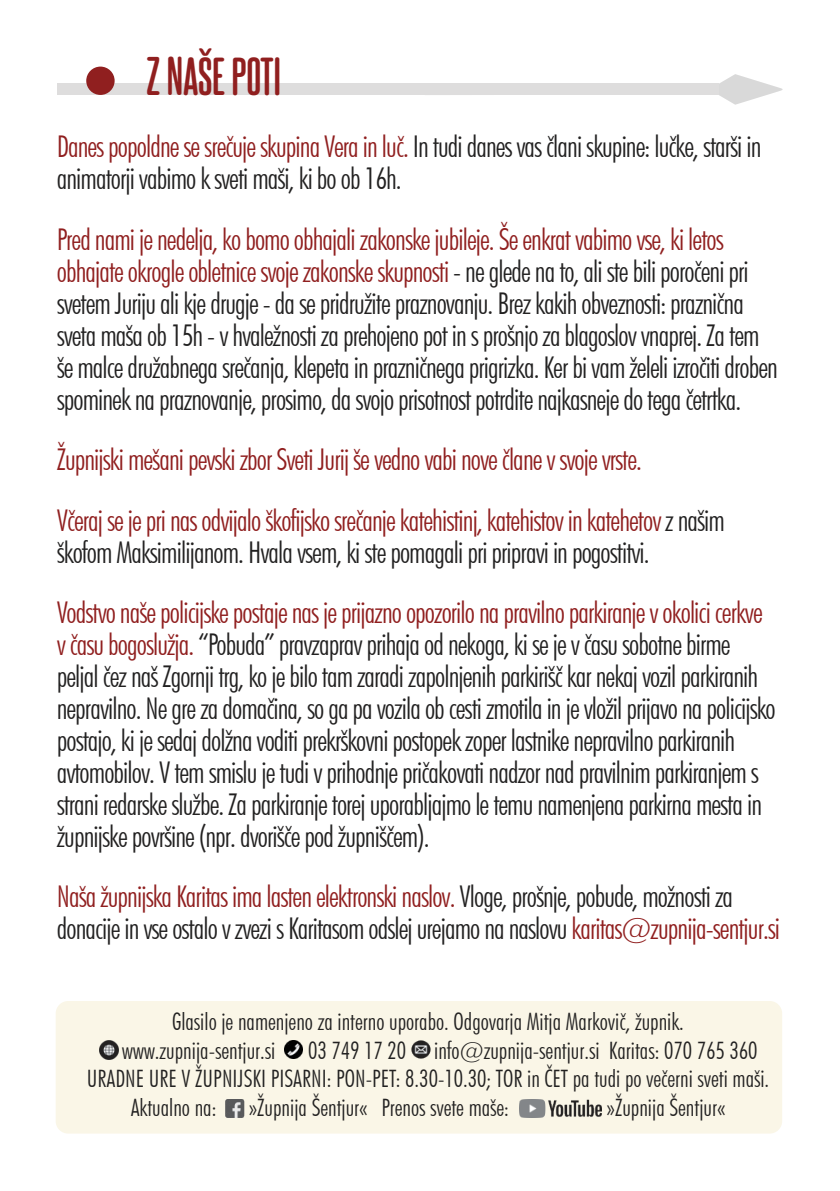
<style>
.page{position:relative;width:840px;height:1191px;background:#fff}
.page>*{position:absolute;margin:0;border:0;box-sizing:border-box;transform-origin:0 0}
.t1{font:700 46px "Steelfish Rounded Rg";color:#901f1f}
.t2{font:300 condensed 30px/32px "Futura BT";letter-spacing:-.03em;color:#222121}
.t3{font:300 condensed 30px/32px "Futura BT";letter-spacing:-.03em;color:#901f1f}
.t4{font:300 condensed 24px "Futura BT";color:#222121}
.s1{color:#901f1f}
.s2{color:#222121}
</style>
<div class="page">
<svg style="left:424px;top:74px;width:358px;height:31px"></svg>
<div style="left:57px;top:84px;width:661px;height:11px;background:#dedddd"></div>
<div style="left:86px;top:67px;width:29px;height:28px;background:#901f1f;border-radius:50%"></div>
<div style="left:56px;top:1001px;width:725px;height:132px;background:#faf6e7;border-radius:12px"></div>
<img style="left:284px;top:1040px;width:18px;height:18px">
<img style="left:411px;top:1040px;width:19px;height:18px">
<img style="left:226px;top:1099px;width:19px;height:18px">
<img style="left:519px;top:1099px;width:82px;height:18px">
<img style="left:100px;top:1040px;width:18px;height:19px">
<p class="t1" style="left:146px;top:43px;width:136px">Z NAŠE POTI</p>
<p class="t2" style="left:57px;top:130px;width:705px"><span class="s1">Danes popoldne se srečuje skupina Vera in luč.</span> In tudi danes vas člani skupine: lučke, starši in animatorji vabimo k sveti maši, ki bo ob 16h.</p>
<p class="t2" style="left:57px;top:223px;width:722px"><span class="s1">Pred nami je nedelja, ko bomo obhajali zakonske jubileje. Še enkrat vabimo vse, ki letos obhajate okrogle obletnice svoje zakonske skupnosti</span> - ne glede na to, ali ste bili poročeni pri svetem Juriju ali kje drugje - da se pridružite praznovanju. Brez kakih obveznosti: praznična sveta maša ob 15h - v hvaležnosti za prehojeno pot in s prošnjo za blagoslov vnaprej. Za tem še malce družabnega srečanja, klepeta in prazničnega prigrizka. Ker bi vam želeli izročiti droben spominek na praznovanje, prosimo, da svojo prisotnost potrdite najkasneje do tega četrtka.</p>
<p class="t3" style="left:57px;top:443px;width:586px">Župnijski mešani pevski zbor Sveti Jurij še vedno vabi nove člane v svoje vrste.</p>
<p class="t3" style="left:57px;top:503px;width:669px">Včeraj se je pri nas odvijalo škofijsko srečanje katehistinj, katehistov in katehetov <span class="s2">z našim škofom Maksimilijanom. Hvala vsem, ki ste pomagali pri pripravi in pogostitvi.</span></p>
<p class="t2" style="left:57px;top:596px;width:720px"><span class="s1">Vodstvo naše policijske postaje nas je prijazno opozorilo na pravilno parkiranje v okolici cerkve v času bogoslužja.</span> “Pobuda” pravzaprav prihaja od nekoga, ki se je v času sobotne birme peljal čez naš Zgornji trg, ko je bilo tam zaradi zapolnjenih parkirišč kar nekaj vozil parkiranih nepravilno. Ne gre za domačina, so ga pa vozila ob cesti zmotila in je vložil prijavo na policijsko postajo, ki je sedaj dolžna voditi prekrškovni postopek zoper lastnike nepravilno parkiranih avtomobilov. V tem smislu je tudi v prihodnje pričakovati nadzor nad pravilnim parkiranjem s strani redarske službe. Za parkiranje torej uporabljajmo le temu namenjena parkirna mesta in župnijske površine (npr. dvorišče pod župniščem).</p>
<p class="t2" style="left:57px;top:880px;width:724px"><span class="s1">Naša župnijska Karitas ima lasten elektronski naslov.</span> Vloge, prošnje, pobude, možnosti za donacije in vse ostalo v zvezi s Karitasom odslej urejamo na naslovu <span class="s1">karitas@zupnija-sentjur.si</span></p>
<p class="t4" style="left:172px;top:1006px;width:513px">Glasilo je namenjeno za interno uporabo. Odgovarja Mitja Markovič, župnik.</p>
<p class="t4" style="left:122px;top:1035px;width:155px">www.zupnija-sentjur.si</p>
<p class="t4" style="left:308px;top:1035px;width:450px">03 749 17 20 info@zupnija-sentjur.si Karitas: 070 765 360</p>
<p class="t4" style="left:87px;top:1064px;width:683px">URADNE URE V ŽUPNIJSKI PISARNI: PON-PET: 8.30-10.30; TOR in ČET pa tudi po večerni sveti maši.</p>
<p class="t4" style="left:131px;top:1093px;width:87px">Aktualno na:</p>
<p class="t4" style="left:249px;top:1093px;width:261px">»Župnija Šentjur« Prenos svete maše:</p>
<p class="t4" style="left:606px;top:1093px;width:120px">»Župnija Šentjur«</p>
</div>
